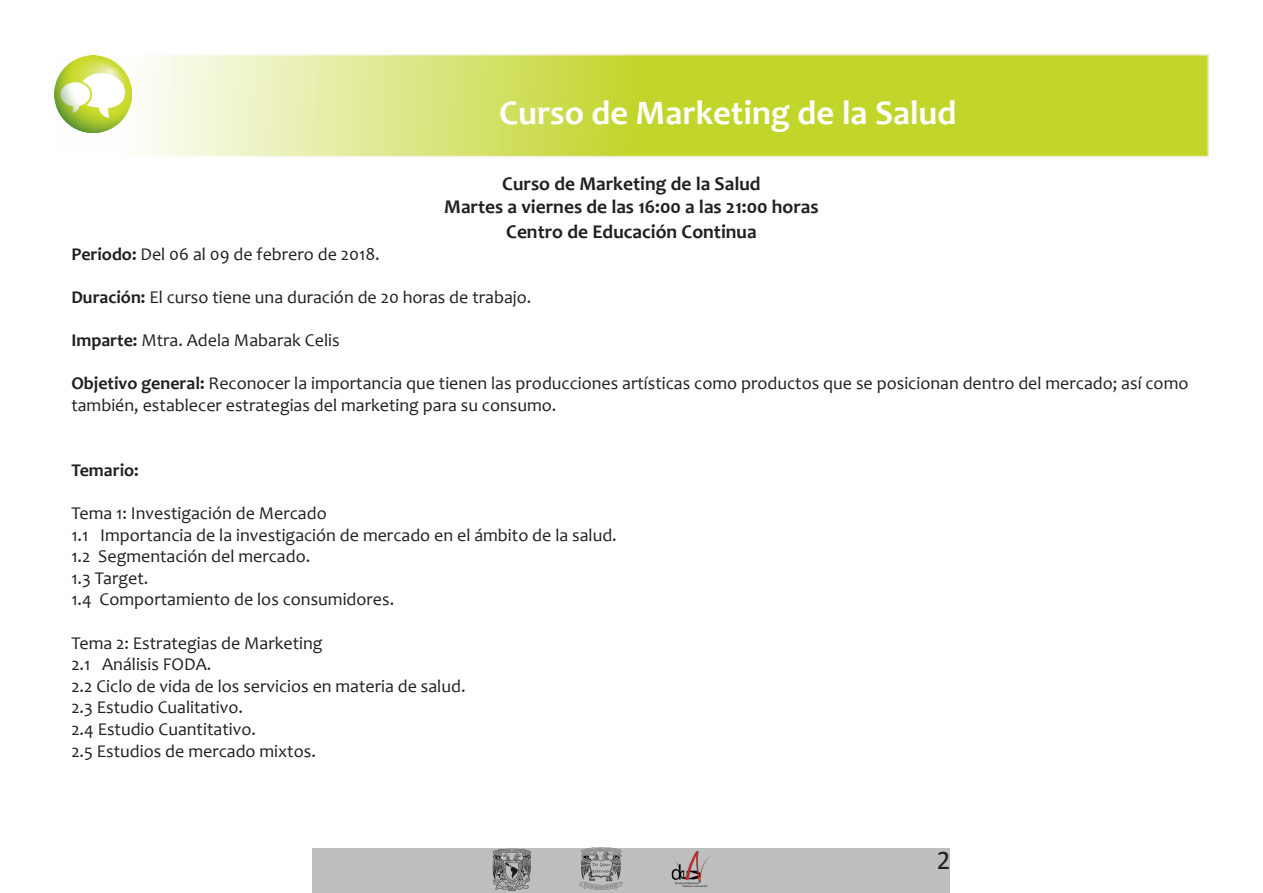
<style>
.page{position:relative;width:1263px;height:893px;background:#fff}
.page>*{position:absolute;margin:0;border:0;box-sizing:border-box;transform-origin:0 0}
.t1{font:700 34.5px "Candara";color:#fff}
.t2{font:27px "Calibri";color:#231f20}
.t3{font:700 19.5px "Candara";color:#231f20}
.t4{font:18px/21.6px "Candara";color:#231f20}
.t5{font:700 18px "Candara";color:#231f20}
.s1{font-weight:700}
</style>
<div class="page">
<div style="left:313px;top:848px;width:637px;height:45px;background:#bdbfbf"></div>
<img style="left:671px;top:851px;width:39px;height:37px">
<img style="left:492px;top:848px;width:39px;height:43px">
<img style="left:580px;top:847px;width:42px;height:43px">
<svg style="left:141px;top:54px;width:1068px;height:103px;background:#d0de5d"></svg>
<img style="left:54px;top:55px;width:78px;height:78px">
<p class="t1" style="left:499px;top:91px;width:459px">Curso de Marketing de la Salud</p>
<p class="t3" style="left:502px;top:171px;width:260px">Curso de Marketing de la Salud</p>
<p class="t3" style="left:444px;top:194px;width:376px">Martes a viernes de las 16:00 a las 21:00 horas</p>
<p class="t3" style="left:506px;top:220px;width:252px">Centro de Educación Continua</p>
<p class="t4" style="left:71px;top:243px;width:310px"><span class="s1">Periodo:</span> Del 06 al 09 de febrero de 2018.</p>
<p class="t4" style="left:71px;top:286px;width:461px"><span class="s1">Duración:</span> El curso tiene una duración de 20 horas de trabajo.</p>
<p class="t4" style="left:71px;top:329px;width:270px"><span class="s1">Imparte:</span> Mtra. Adela Mabarak Celis</p>
<p class="t4" style="left:71px;top:373px;width:1119px"><span class="s1">Objetivo general:</span> Reconocer la importancia que tienen las producciones artísticas como productos que se posicionan dentro del mercado; así como también, establecer estrategias del marketing para su consumo.</p>
<p class="t5" style="left:71px;top:459px;width:69px">Temario:</p>
<p class="t4" style="left:71px;top:502px;width:257px">Tema 1: Investigación de Mercado</p>
<p class="t4" style="left:71px;top:524px;width:547px">1.1 Importancia de la investigación de mercado en el ámbito de la salud.</p>
<p class="t4" style="left:71px;top:545px;width:240px">1.2 Segmentación del mercado.</p>
<p class="t4" style="left:71px;top:567px;width:79px">1.3 Target.</p>
<p class="t4" style="left:71px;top:589px;width:324px">1.4 Comportamiento de los consumidores.</p>
<p class="t4" style="left:71px;top:632px;width:253px">Tema 2: Estrategias de Marketing</p>
<p class="t4" style="left:71px;top:653px;width:141px">2.1 Análisis FODA.</p>
<p class="t4" style="left:71px;top:675px;width:396px">2.2 Ciclo de vida de los servicios en materia de salud.</p>
<p class="t4" style="left:71px;top:697px;width:173px">2.3 Estudio Cualitativo.</p>
<p class="t4" style="left:71px;top:718px;width:186px">2.4 Estudio Cuantitativo.</p>
<p class="t4" style="left:71px;top:740px;width:246px">2.5 Estudios de mercado mixtos.</p>
<p class="t2" style="left:937px;top:842px;width:15px">2</p>
</div>
